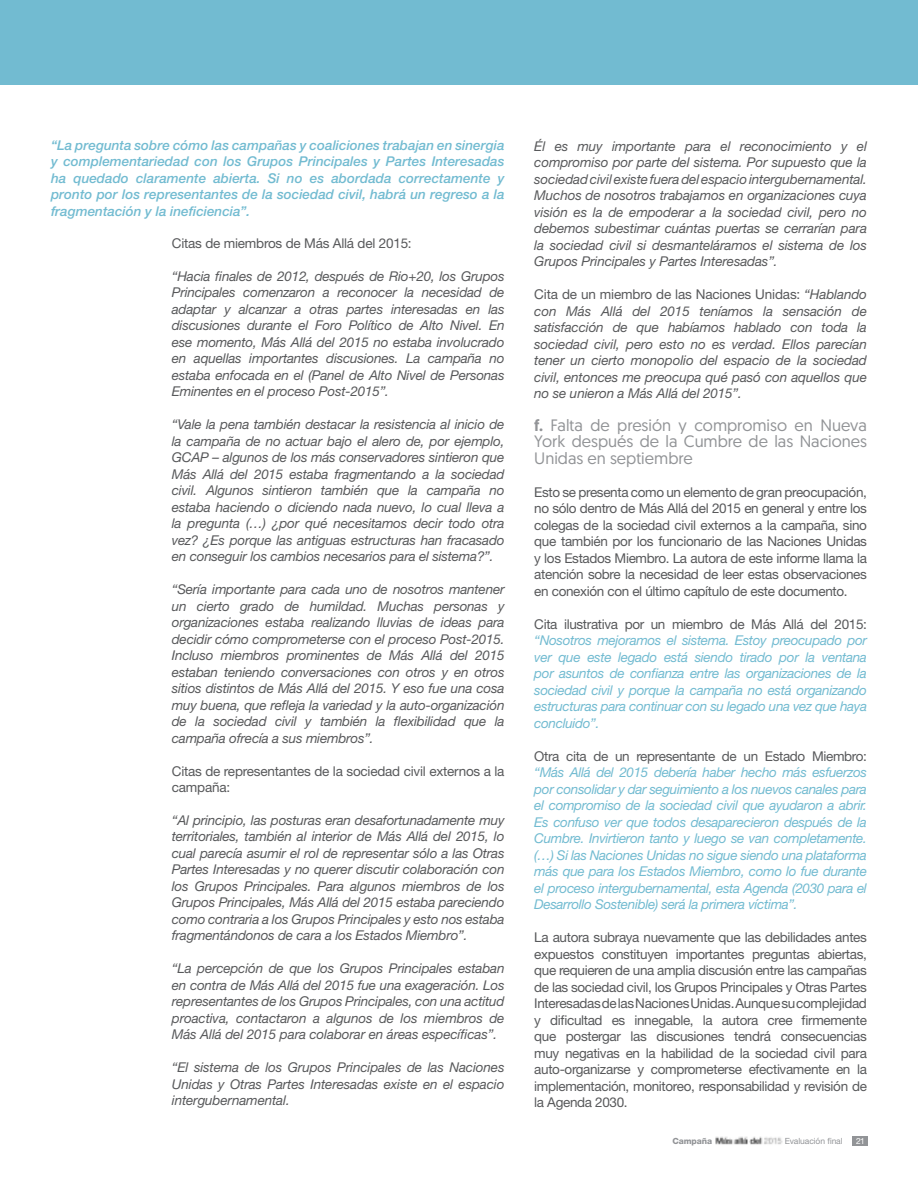
<style>
.page{position:relative;width:918px;height:1188px;background:#fff}
.page>*{position:absolute;margin:0;border:0;box-sizing:border-box;transform-origin:0 0}
.t1{font:16.5px/16.5px "Geomanist";color:#929497;text-align:justify}
.t2{font:italic 13.5px/16.5px "Helvetica Neue LT Std";letter-spacing:-.01em;color:#58595b;text-align:justify}
.t3{font:13.5px/16.5px "Helvetica Neue LT Std";letter-spacing:-.025em;color:#58595b;text-align:justify}
.t4{font:italic 13.5px/16.5px "Helvetica Neue LT Std";letter-spacing:-.025em;color:#72bbd1;text-align:justify}
.t5{font:italic 500 13.5px/16.5px "Helvetica Neue LT Std";color:#72bbd1;text-align:justify}
.t6{font:8.55px "Helvetica Neue LT Std";letter-spacing:-.01em;color:#929497}
.t7{font:800 8.55px "Helvetica Neue LT Std";letter-spacing:-.01em;color:#929497}
.t8{font:8.55px "Helvetica Neue LT Std";color:#fff}
.s1{font-style:normal}
.s2{font-weight:500}
</style>
<div class="page">
<div style="left:852px;top:1136px;width:16px;height:9px;background:#929497"></div>
<img style="left:715px;top:1136px;width:68px;height:9px">
<div style="left:0;top:0;width:918px;height:85px;background:#72bbd1"></div>
<p class="t5" style="left:51px;top:136px;width:455px">“La pregunta sobre cómo las campañas y coaliciones trabajan en sinergia y complementariedad con los Grupos Principales y Partes Interesadas ha quedado claramente abierta. Si no es abordada correctamente y pronto por los representantes de la sociedad civil, habrá un regreso a la fragmentación y la ineficiencia”.</p>
<p class="t3" style="left:172px;top:234px;width:241px">Citas de miembros de Más Allá del 2015:</p>
<p class="t2" style="left:172px;top:267px;width:334px">“Hacia finales de 2012, después de Rio+20, los Grupos Principales comenzaron a reconocer la necesidad de adaptar y alcanzar a otras partes interesadas en las discusiones durante el Foro Político de Alto Nivel. En ese momento, Más Allá del 2015 no estaba involucrado en aquellas importantes discusiones. La campaña no estaba enfocada en el (Panel de Alto Nivel de Personas Eminentes en el proceso Post-2015”.</p>
<p class="t2" style="left:172px;top:416px;width:334px">“Vale la pena también destacar la resistencia al inicio de la campaña de no actuar bajo el alero de, por ejemplo, GCAP – algunos de los más conservadores sintieron que Más Allá del 2015 estaba fragmentando a la sociedad civil. Algunos sintieron también que la campaña no estaba haciendo o diciendo nada nuevo, lo cual lleva a la pregunta (…) ¿por qué necesitamos decir todo otra vez? ¿Es porque las antiguas estructuras han fracasado en conseguir los cambios necesarios para el sistema?”.</p>
<p class="t2" style="left:172px;top:581px;width:334px">“Sería importante para cada uno de nosotros mantener un cierto grado de humildad. Muchas personas y organizaciones estaba realizando lluvias de ideas para decidir cómo comprometerse con el proceso Post-2015.<br>Incluso miembros prominentes de Más Allá del 2015 estaban teniendo conversaciones con otros y en otros sitios distintos de Más Allá del 2015. Y eso fue una cosa muy buena, que refleja la variedad y la auto-organización de la sociedad civil y también la flexibilidad que la campaña ofrecía a sus miembros”.</p>
<p class="t3" style="left:172px;top:762px;width:334px">Citas de representantes de la sociedad civil externos a la campaña:</p>
<p class="t2" style="left:172px;top:812px;width:334px">“Al principio, las posturas eran desafortunadamente muy territoriales, también al interior de Más Allá del 2015, lo cual parecía asumir el rol de representar sólo a las Otras Partes Interesadas y no querer discutir colaboración con los Grupos Principales. Para algunos miembros de los Grupos Principales, Más Allá del 2015 estaba pareciendo como contraria a los Grupos Principales y esto nos estaba fragmentándonos de cara a los Estados Miembro”.</p>
<p class="t2" style="left:172px;top:960px;width:334px">“La percepción de que los Grupos Principales estaban en contra de Más Allá del 2015 fue una exageración. Los representantes de los Grupos Principales, con una actitud proactiva, contactaron a algunos de los miembros de Más Allá del 2015 para colaborar en áreas específicas”.</p>
<p class="t2" style="left:172px;top:1059px;width:334px">“El sistema de los Grupos Principales de las Naciones Unidas y Otras Partes Interesadas existe en el espacio intergubernamental.</p>
<p class="t2" style="left:534px;top:137px;width:334px">Él es muy importante para el reconocimiento y el compromiso por parte del sistema. Por supuesto que la sociedad civil existe fuera del espacio intergubernamental.<br>Muchos de nosotros trabajamos en organizaciones cuya visión es la de empoderar a la sociedad civil, pero no debemos subestimar cuántas puertas se cerrarían para la sociedad civil si desmanteláramos el sistema de los Grupos Principales y Partes Interesadas”.</p>
<p class="t2" style="left:534px;top:286px;width:334px"><span class="s1">Cita de un miembro de las Naciones Unidas:</span> “Hablando con Más Allá del 2015 teníamos la sensación de satisfacción de que habíamos hablado con toda la sociedad civil, pero esto no es verdad. Ellos parecían tener un cierto monopolio del espacio de la sociedad civil, entonces me preocupa qué pasó con aquellos que no se unieron a Más Allá del 2015”.</p>
<p class="t1" style="left:534px;top:416px;width:334px"><span class="s2">f.</span> Falta de presión y compromiso en Nueva York después de la Cumbre de las Naciones Unidas en septiembre</p>
<p class="t3" style="left:534px;top:484px;width:334px">Esto se presenta como un elemento de gran preocupación, no sólo dentro de Más Allá del 2015 en general y entre los colegas de la sociedad civil externos a la campaña, sino que también por los funcionario de las Naciones Unidas y los Estados Miembro. La autora de este informe llama la atención sobre la necesidad de leer estas observaciones en conexión con el último capítulo de este documento.</p>
<p class="t3" style="left:534px;top:616px;width:334px">Cita ilustrativa por un miembro de Más Allá del 2015:</p>
<p class="t4" style="left:534px;top:632px;width:334px">“Nosotros mejoramos el sistema. Estoy preocupado por ver que este legado está siendo tirado por la ventana por asuntos de confianza entre las organizaciones de la sociedad civil y porque la campaña no está organizando estructuras para continuar con su legado una vez que haya concluido”.</p>
<p class="t3" style="left:534px;top:748px;width:334px">Otra cita de un representante de un Estado Miembro:</p>
<p class="t4" style="left:534px;top:764px;width:334px">“Más Allá del 2015 debería haber hecho más esfuerzos por consolidar y dar seguimiento a los nuevos canales para el compromiso de la sociedad civil que ayudaron a abrir.<br>Es confuso ver que todos desaparecieron después de la Cumbre. Invirtieron tanto y luego se van completamente. (…) Si las Naciones Unidas no sigue siendo una plataforma más que para los Estados Miembro, como lo fue durante el proceso intergubernamental, esta Agenda (2030 para el Desarrollo Sostenible) será la primera víctima”.</p>
<p class="t3" style="left:534px;top:929px;width:334px">La autora subraya nuevamente que las debilidades antes expuestos constituyen importantes preguntas abiertas, que requieren de una amplia discusión entre las campañas de las sociedad civil, los Grupos Principales y Otras Partes Interesadas de las Naciones Unidas. Aunque su complejidad y dificultad es innegable, la autora cree firmemente que postergar las discusiones tendrá consecuencias muy negativas en la habilidad de la sociedad civil para auto-organizarse y comprometerse efectivamente en la implementación, monitoreo, responsabilidad y revisión de la Agenda 2030.</p>
<p class="t7" style="left:672px;top:1135px;width:41px">Campaña</p>
<p class="t6" style="left:785px;top:1135px;width:60px">Evaluación final</p>
<p class="t8" style="left:856px;top:1136px;width:11px">21</p>
</div>
